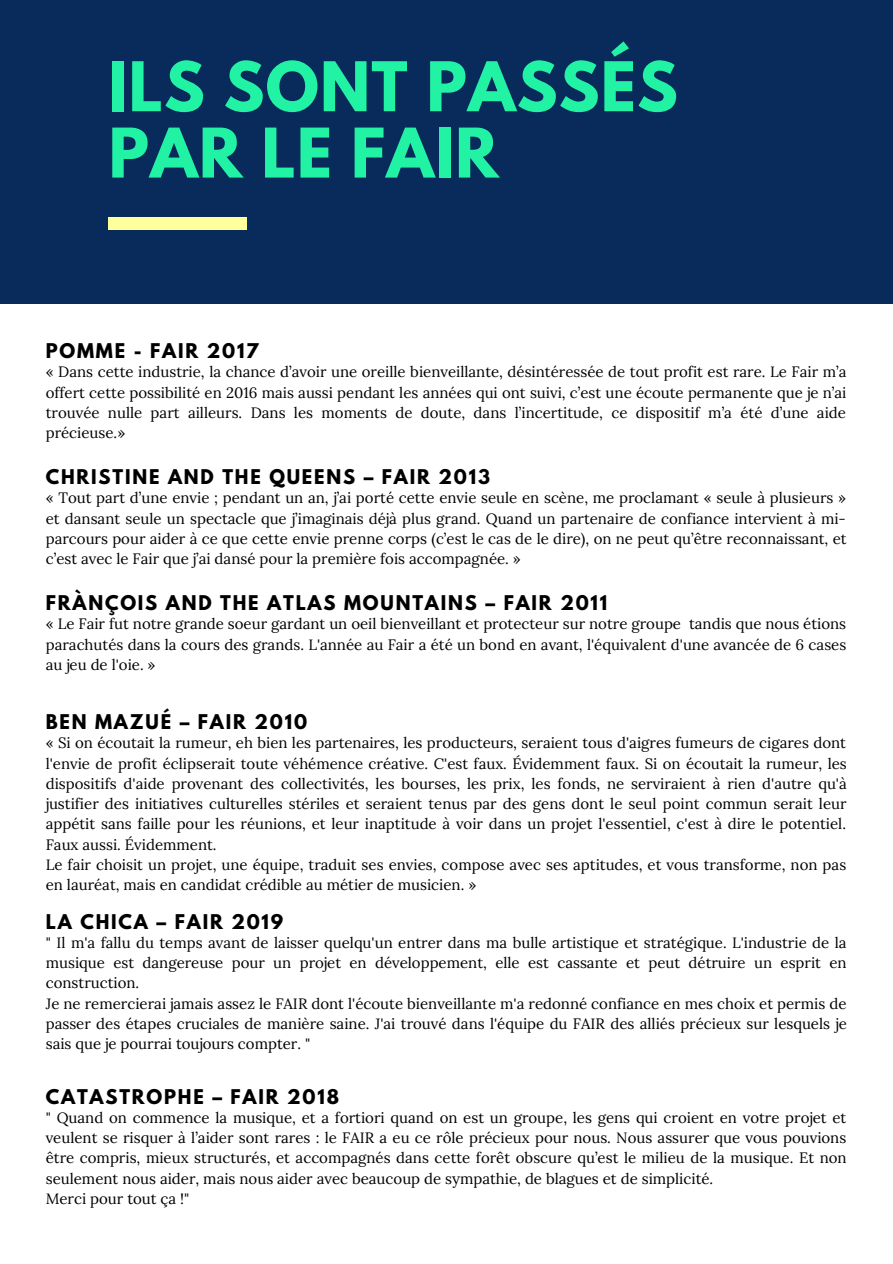
<style>
.page{position:relative;width:893px;height:1264px;background:#fff}
.page>*{position:absolute;margin:0;border:0;box-sizing:border-box;transform-origin:0 0}
.t1{font:700 60.6px/66.3px "League Spartan";letter-spacing:.02em;color:#22f2a4}
.t2{font:700 18px "League Spartan";letter-spacing:.1em;color:#000}
.t3{font:15px/20.2px "Lora";color:#000;text-align:justify}
</style>
<div class="page">
<div style="left:0;top:0;width:892px;height:304px;background:#082b5b"></div>
<div style="left:109px;top:217px;width:138px;height:12px;background:#ffff9b"></div>
<h1 class="t1" style="left:109px;top:61px;width:570px">ILS SONT PASSÉS<br>PAR LE FAIR</h1>
<p class="t2" style="left:46px;top:342px;width:214px">POMME - FAIR 2017</p>
<p class="t3" style="left:46px;top:362px;width:802px">« Dans cette industrie, la chance d’avoir une oreille bienveillante, désintéressée de tout profit est rare. Le Fair m’a offert cette possibilité en 2016 mais aussi pendant les années qui ont suivi, c’est une écoute permanente que je n’ai trouvée nulle part ailleurs. Dans les moments de doute, dans l’incertitude, ce dispositif m’a été d’une aide précieuse.»</p>
<p class="t2" style="left:46px;top:468px;width:445px">CHRISTINE AND THE QUEENS – FAIR 2013</p>
<p class="t3" style="left:46px;top:487px;width:802px">« Tout part d’une envie ; pendant un an, j’ai porté cette envie seule en scène, me proclamant « seule à plusieurs » et dansant seule un spectacle que j’imaginais déjà plus grand. Quand un partenaire de confiance intervient à mi&shy;parcours pour aider à ce que cette envie prenne corps (c’est le cas de le dire), on ne peut qu’être reconnaissant, et c’est avec le Fair que j’ai dansé pour la première fois accompagnée. »</p>
<p class="t2" style="left:46px;top:594px;width:563px">FRÀNÇOIS AND THE ATLAS MOUNTAINS – FAIR 2011</p>
<p class="t3" style="left:46px;top:614px;width:802px">« Le Fair fut notre grande soeur gardant un oeil bienveillant et protecteur sur notre groupe tandis que nous étions parachutés dans la cours des grands. L'année au Fair a été un bond en avant, l'équivalent d'une avancée de 6 cases au jeu de l'oie. »</p>
<p class="t2" style="left:46px;top:713px;width:263px">BEN MAZUÉ – FAIR 2010</p>
<p class="t3" style="left:46px;top:732px;width:802px;text-align:left">« Si on écoutait la rumeur, eh bien les partenaires, les producteurs, seraient tous d'aigres fumeurs de cigares dont l'envie de profit éclipserait toute véhémence créative. C'est faux. Évidemment faux. Si on écoutait la rumeur, les dispositifs d'aide provenant des collectivités, les bourses, les prix, les fonds, ne serviraient à rien d'autre qu'à justifier des initiatives culturelles stériles et seraient tenus par des gens dont le seul point commun serait leur appétit sans faille pour les réunions, et leur inaptitude à voir dans un projet l'essentiel, c'est à dire le potentiel.<br>Faux aussi. Évidemment.<br>Le fair choisit un projet, une équipe, traduit ses envies, compose avec ses aptitudes, et vous transforme, non pas en lauréat, mais en candidat crédible au métier de musicien. »</p>
<p class="t2" style="left:46px;top:912px;width:239px">LA CHICA – FAIR 2019</p>
<p class="t3" style="left:46px;top:932px;width:802px;text-align:left">" Il m'a fallu du temps avant de laisser quelqu'un entrer dans ma bulle artistique et stratégique. L'industrie de la musique est dangereuse pour un projet en développement, elle est cassante et peut détruire un esprit en construction.<br>Je ne remercierai jamais assez le FAIR dont l'écoute bienveillante m'a redonné confiance en mes choix et permis de passer des étapes cruciales de manière saine. J'ai trouvé dans l'équipe du FAIR des alliés précieux sur lesquels je sais que je pourrai toujours compter. "</p>
<p class="t2" style="left:46px;top:1087px;width:295px">CATASTROPHE – FAIR 2018</p>
<p class="t3" style="left:46px;top:1107px;width:802px;text-align:left">" Quand on commence la musique, et a fortiori quand on est un groupe, les gens qui croient en votre projet et veulent se risquer à l’aider sont rares : le FAIR a eu ce rôle précieux pour nous. Nous assurer que vous pouvions être compris, mieux structurés, et accompagnés dans cette forêt obscure qu’est le milieu de la musique. Et non seulement nous aider, mais nous aider avec beaucoup de sympathie, de blagues et de simplicité.<br>Merci pour tout ça !"</p>
</div>
